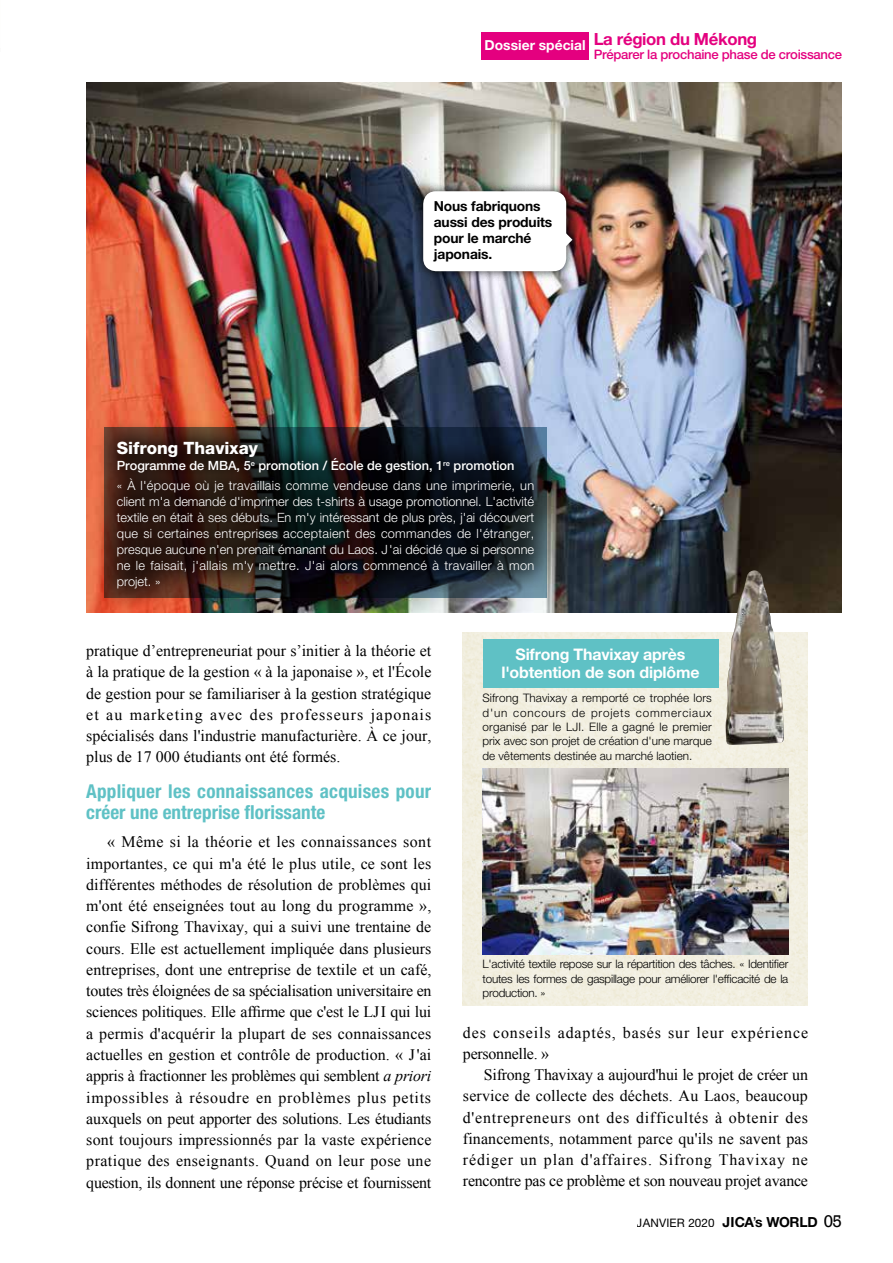
<style>
.page{position:relative;width:893px;height:1263px;background:#fff}
.page>*{position:absolute;margin:0;border:0;box-sizing:border-box;transform-origin:0 0}
.t1{font:700 condensed 19.2px/21.3px "Helvetica Neue LT Std";letter-spacing:.015em;color:#5fc1c5}
.t2{font:800 16.95px "Helvetica Neue LT Std";color:#fff}
.t3{font:700 16.8px "Helvetica Neue LT Std";letter-spacing:-.02em;color:#e4007f}
.t4{font:15.9px/21.3px "Times New Roman";letter-spacing:-.015em;color:#000;text-align:justify}
.t5{font:15.9px/21.3px "Times New Roman";letter-spacing:.055em;color:#000}
.t6{font:700 15.9px/18px "Helvetica Neue LT Std";letter-spacing:-.01em;color:#fff;text-align:center}
.t7{font:700 13.8px/15.9px "Helvetica Neue LT Std";letter-spacing:-.01em;color:#000}
.t8{font:700 13.8px "Helvetica Neue LT Std";color:#fff}
.t9{font:500 13.05px "Helvetica Neue LT Std";letter-spacing:-.02em;color:#e4007f}
.t10{font:300 12.75px/15.9px "Helvetica Neue LT Std";letter-spacing:.02em;color:#fff}
.t11{font:300 11.7px/14.4px "Helvetica Neue LT Std";letter-spacing:-.015em;color:#000;text-align:justify}
.t12{font:11.7px "Helvetica Neue LT Std";letter-spacing:.01em;color:#000}
.s1{font-weight:500}
.s2{font-style:italic}
.s3{font-weight:700;font-size:13.95px}
.s4{font-size:13.95px}
.s5{font-family:"Rockwell";font-size:15.9px}
</style>
<div class="page">
<img style="left:86px;top:83px;width:756px;height:530px">
<div style="left:94px;top:419px;width:463px;height:191px;background:#000;opacity:.8"></div>
<div style="left:414px;top:182px;width:167px;height:99px;background:#000;opacity:.6"></div>
<div style="left:423px;top:191px;width:143px;height:80px;background:#fff;border-radius:13px"></div>
<svg style="left:566px;top:232px;width:6px;height:15px"></svg>
<div style="left:463px;top:632px;width:345px;height:374px;background:#f2efe1"></div>
<img style="left:725px;top:570px;width:59px;height:175px">
<img style="left:482px;top:768px;width:306px;height:186px">
<div style="left:482px;top:639px;width:236px;height:49px;background:#5fc1c5"></div>
<div style="left:482px;top:32px;width:107px;height:28px;background:#e4007f"></div>
<p class="t8" style="left:485px;top:37px;width:103px">Dossier spécial</p>
<p class="t3" style="left:594px;top:28px;width:165px">La région du Mékong</p>
<p class="t9" style="left:594px;top:47px;width:250px">Préparer la prochaine phase de croissance</p>
<p class="t7" style="left:434px;top:198px;width:120px">Nous fabriquons aussi des produits pour le marché japonais.</p>
<p class="t2" style="left:117px;top:438px;width:143px">Sifrong Thavixay</p>
<p class="t10" style="left:117px;top:455px;width:419px;line-height:20.2px"><span class="s1">Programme de MBA, 5</span><sup>e</sup> <span class="s1">promotion / École de gestion, 1</span><sup>re</sup> <span class="s1">promotion<br></span>« À l'époque où je travaillais comme vendeuse dans une imprimerie, un</p>
<p class="t10" style="left:117px;top:493px;width:419px;text-align:justify">client m'a demandé d'imprimer des t-shirts à usage promotionnel. L'activité textile en était à ses débuts. En m'y intéressant de plus près, j'ai découvert que si certaines entreprises acceptaient des commandes de l'étranger, presque aucune n'en prenait émanant du Laos. J'ai décidé que si personne ne le faisait, j'allais m'y mettre. J'ai alors commencé à travailler à mon projet. »</p>
<p class="t4" style="left:86px;top:640px;width:347px">pratique d’entrepreneuriat pour s’initier à la théorie et à la pratique de la gestion « à la japonaise », et l'École de gestion pour se familiariser à la gestion stratégique et au marketing avec des professeurs japonais spécialisés dans l'industrie manufacturière. À ce jour, plus de 17 000 étudiants ont été formés.</p>
<p class="t1" style="left:86px;top:780px;width:346px">Appliquer les connaissances acquises pour créer une entreprise florissante</p>
<p class="t4" style="left:86px;top:831px;width:347px;text-indent:21px">« Même si la théorie et les connaissances sont importantes, ce qui m'a été le plus utile, ce sont les différentes méthodes de résolution de problèmes qui m'ont été enseignées tout au long du programme », confie Sifrong Thavixay, qui a suivi une trentaine de cours. Elle est actuellement impliquée dans plusieurs entreprises, dont une entreprise de textile et un café, toutes très éloignées de sa spécialisation universitaire en sciences politiques. Elle affirme que c'est le LJI qui lui a permis d'acquérir la plupart de ses connaissances actuelles en gestion et contrôle de production. « J'ai appris à fractionner les problèmes qui semblent <span class="s2">a priori </span>impossibles à résoudre en problèmes plus petits auxquels on peut apporter des solutions. Les étudiants sont toujours impressionnés par la vaste expérience pratique des enseignants. Quand on leur pose une question, ils donnent une réponse précise et fournissent</p>
<p class="t6" style="left:501px;top:645px;width:200px">Sifrong Thavixay après l'obtention de son diplôme</p>
<p class="t11" style="left:482px;top:691px;width:231px">Sifrong Thavixay a remporté ce trophée lors d'un concours de projets commerciaux organisé par le LJI. Elle a gagné le premier prix avec son projet de création d'une marque de vêtements destinée au marché laotien.</p>
<p class="t11" style="left:482px;top:957px;width:307px">L'activité textile repose sur la répartition des tâches. « Identifier toutes les formes de gaspillage pour améliorer l'efficacité de la production. »</p>
<p class="t5" style="left:463px;top:1021px;width:347px">des conseils adaptés, basés sur leur expérience personnelle. »</p>
<p class="t4" style="left:463px;top:1064px;width:347px;text-indent:21px">Sifrong Thavixay a aujourd'hui le projet de créer un service de collecte des déchets. Au Laos, beaucoup d'entrepreneurs ont des difficultés à obtenir des financements, notamment parce qu'ils ne savent pas rédiger un plan d'affaires. Sifrong Thavixay ne rencontre pas ce problème et son nouveau projet avance</p>
<p class="t12" style="left:637px;top:1215px;width:207px">JANVIER 2020 <span class="s3">JICA</span><span class="s4">’</span><span class="s3">s WORLD</span> <span class="s5">05</span></p>
</div>
